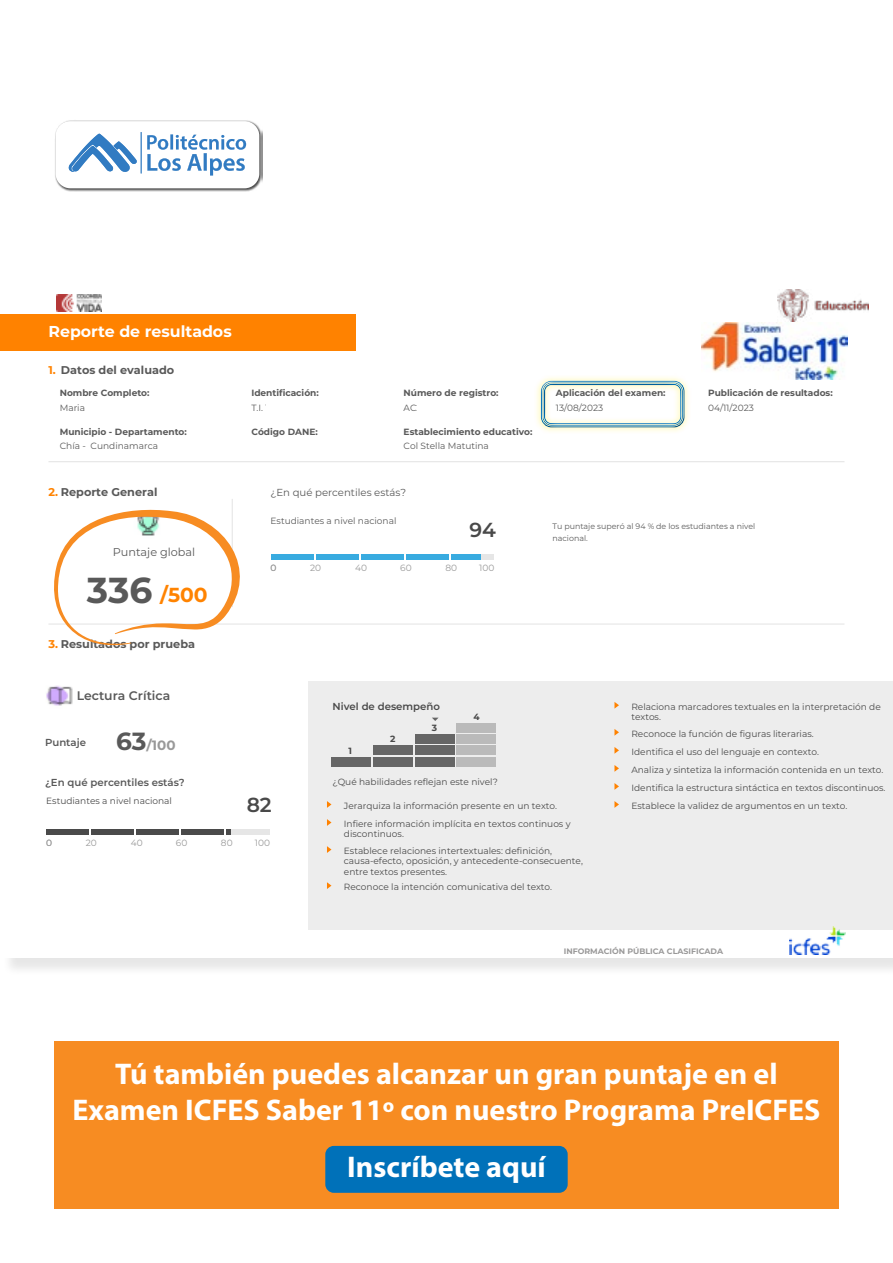
<style>
.page{position:relative;width:893px;height:1263px;background:#fff}
.page>*{position:absolute;margin:0;border:0;box-sizing:border-box;transform-origin:0 0}
.t1{font:700 30px/36px "Myriad Pro";color:#fff;text-align:center}
.t2{font:700 20.25px "montserrat";color:#ff8300}
.t3{font:600 20.25px "montserrat";color:#494949}
.t4{font:700 15.75px "montserrat";color:#fff}
.t5{font:700 13.5px "montserrat";color:#999}
.t6{font:600 12.45px "montserrat";color:#595959}
.t7{font:700 11.25px "montserrat";color:#595959}
.t8{font:11.25px "montserrat";color:#595959}
.t9{font:600 10.2px "montserrat";color:#595959}
.t10{font:10.2px "montserrat";color:#595959}
.t11{font:600 10.2px "montserrat";color:#494949}
.t12{font:9px/18px "montserrat";color:#494949}
.t13{font:700 9px "montserrat";color:#595959}
.t14{font:9px "montserrat";color:#595959}
.t15{font:9px "montserrat";color:#999}
.t16{font:700 9px "montserrat";color:#494949}
.t17{font:7.95px/11.9px "montserrat";color:#595959}
.t18{font:700 7.95px "montserrat";color:#9a9999}
.s1{color:#ff8300}
.s2{font-size:36.15px;color:#595959}
.s3{font-size:24.75px;color:#595959}
</style>
<div class="page">
<img style="left:55px;top:120px;width:207px;height:71px">
<div style="left:56px;top:121px;width:203px;height:67px;background:#fff;border-radius:15px"></div>
<svg style="left:69px;top:132px;width:177px;height:43px"></svg>
<div style="left:3px;top:292px;width:890px;height:685px;background:#000;opacity:.1"></div>
<div style="left:0;top:289px;width:893px;height:669px;background:#fff"></div>
<div style="left:54px;top:1042px;width:785px;height:167px;background:#f78c22"></div>
<div style="left:325px;top:1146px;width:243px;height:47px;background:#0071b9;border-radius:9px"></div>
<div style="left:0;top:314px;width:355px;height:36px;background:#ff8200"></div>
<img style="left:778px;top:289px;width:90px;height:33px">
<img style="left:56px;top:295px;width:45px;height:17px">
<img style="left:701px;top:323px;width:147px;height:56px">
<hr style="left:48px;top:461px;width:796px;height:1px;background:#e6e6e6">
<div style="left:451px;top:554px;width:43px;height:6px;background:#e6e6e6"></div>
<div style="left:271px;top:554px;width:42px;height:6px;background:#38abe0"></div>
<div style="left:316px;top:554px;width:43px;height:6px;background:#38abe0"></div>
<div style="left:361px;top:554px;width:43px;height:6px;background:#38abe0"></div>
<div style="left:406px;top:554px;width:43px;height:6px;background:#38abe0"></div>
<div style="left:451px;top:554px;width:30px;height:6px;background:#38abe0"></div>
<hr style="left:48px;top:623px;width:796px;height:2px;background:#e6e6e6">
<hr style="left:232px;top:499px;width:1px;height:108px;background:#e6e6e6">
<img style="left:46px;top:685px;width:27px;height:21px">
<div style="left:227px;top:829px;width:42px;height:6px;background:#e6e6e6"></div>
<div style="left:46px;top:829px;width:43px;height:6px;background:#4a4a4a"></div>
<div style="left:91px;top:829px;width:43px;height:6px;background:#4a4a4a"></div>
<div style="left:136px;top:829px;width:43px;height:6px;background:#4a4a4a"></div>
<div style="left:182px;top:829px;width:42px;height:6px;background:#4a4a4a"></div>
<svg style="left:227px;top:829px;width:4px;height:6px"></svg>
<div style="left:309px;top:681px;width:584px;height:249px;background:#ededed"></div>
<div style="left:457px;top:757px;width:39px;height:9px;background:#bababa"></div>
<div style="left:457px;top:746px;width:39px;height:9px;background:#bababa"></div>
<div style="left:457px;top:734px;width:39px;height:9px;background:#bababa"></div>
<div style="left:457px;top:723px;width:39px;height:9px;background:#bababa"></div>
<div style="left:331px;top:757px;width:40px;height:9px;background:#666"></div>
<div style="left:373px;top:757px;width:40px;height:9px;background:#666"></div>
<div style="left:373px;top:746px;width:40px;height:9px;background:#666"></div>
<div style="left:415px;top:757px;width:39px;height:9px;background:#666"></div>
<div style="left:415px;top:746px;width:39px;height:9px;background:#666"></div>
<div style="left:415px;top:734px;width:39px;height:9px;background:#666"></div>
<svg style="left:432px;top:718px;width:6px;height:3px"></svg>
<svg style="left:327px;top:801px;width:4px;height:7px"></svg>
<svg style="left:327px;top:819px;width:4px;height:7px"></svg>
<svg style="left:327px;top:846px;width:4px;height:7px"></svg>
<svg style="left:327px;top:882px;width:4px;height:7px"></svg>
<svg style="left:614px;top:702px;width:5px;height:7px"></svg>
<svg style="left:614px;top:729px;width:5px;height:7px"></svg>
<svg style="left:614px;top:747px;width:5px;height:7px"></svg>
<svg style="left:614px;top:765px;width:5px;height:7px"></svg>
<svg style="left:614px;top:783px;width:5px;height:7px"></svg>
<svg style="left:614px;top:801px;width:5px;height:7px"></svg>
<img style="left:789px;top:926px;width:57px;height:28px">
<svg style="left:48px;top:509px;width:213px;height:137px"></svg>
<div style="left:530px;top:369px;width:162px;height:60px;background:#fff;opacity:.75"></div>
<div style="left:533px;top:379px;width:162px;height:59px;background:#000;opacity:.75"></div>
<h3 class="t4" style="left:48px;top:320px;width:185px">Reporte de resultados</h3>
<p class="t7" style="left:48px;top:362px;width:127px"><span class="s1">1.</span> Datos del evaluado</p>
<p class="t13" style="left:60px;top:387px;width:91px">Nombre Completo:</p>
<p class="t13" style="left:251px;top:387px;width:69px">Identificación:</p>
<p class="t13" style="left:404px;top:387px;width:96px">Número de registro:</p>
<p class="t13" style="left:556px;top:387px;width:111px">Aplicación del examen:</p>
<p class="t14" style="left:556px;top:402px;width:49px">13/08/2023</p>
<p class="t13" style="left:60px;top:425px;width:129px">Municipio - Departamento:</p>
<p class="t14" style="left:60px;top:440px;width:100px">Chía - Cundinamarca</p>
<p class="t13" style="left:251px;top:425px;width:68px">Código DANE:</p>
<p class="t13" style="left:404px;top:425px;width:130px">Establecimiento educativo:</p>
<p class="t14" style="left:404px;top:440px;width:87px">Col Stella Matutina</p>
<p class="t13" style="left:708px;top:387px;width:126px">Publicación de resultados:</p>
<p class="t14" style="left:708px;top:402px;width:47px">04/11/2023</p>
<p class="t7" style="left:48px;top:483px;width:110px"><span class="s1">2.</span> Reporte General</p>
<p class="t8" style="left:113px;top:545px;width:84px">Puntaje global</p>
<h2 class="t2" style="left:87px;top:580px;width:122px"><span class="s2">336</span> /500</h2>
<p class="t7" style="left:48px;top:636px;width:148px"><span class="s1">3.</span> Resultados por prueba</p>
<p class="t10" style="left:271px;top:485px;width:137px">¿En qué percentiles estás?</p>
<p class="t14" style="left:271px;top:514px;width:127px">Estudiantes a nivel nacional</p>
<h2 class="t3" style="left:470px;top:516px;width:28px">94</h2>
<p class="t15" style="left:271px;top:562px;width:7px">0</p>
<p class="t15" style="left:310px;top:562px;width:13px">20</p>
<p class="t15" style="left:355px;top:562px;width:13px">40</p>
<p class="t15" style="left:400px;top:562px;width:13px">60</p>
<p class="t15" style="left:445px;top:562px;width:13px">80</p>
<p class="t15" style="left:479px;top:562px;width:17px">100</p>
<p class="t17" style="left:552px;top:520px;width:204px">Tu puntaje superó al 94 % de los estudiantes a nivel nacional.</p>
<h3 class="t6" style="left:77px;top:686px;width:95px">Lectura Crítica</h3>
<p class="t9" style="left:45px;top:735px;width:42px">Puntaje</p>
<p class="t9" style="left:45px;top:775px;width:141px">¿En qué percentiles estás?</p>
<h3 class="t5" style="left:116px;top:736px;width:61px"><span class="s3">63</span>/100</h3>
<p class="t12" style="left:46px;top:792px;width:127px">Estudiantes a nivel nacional</p>
<h2 class="t3" style="left:247px;top:791px;width:27px">82</h2>
<p class="t15" style="left:46px;top:837px;width:7px">0</p>
<p class="t15" style="left:86px;top:837px;width:13px">20</p>
<p class="t15" style="left:131px;top:837px;width:13px">40</p>
<p class="t15" style="left:176px;top:837px;width:13px">60</p>
<p class="t15" style="left:221px;top:837px;width:13px">80</p>
<p class="t15" style="left:255px;top:837px;width:17px">100</p>
<p class="t11" style="left:333px;top:699px;width:109px">Nivel de desempeño</p>
<p class="t16" style="left:348px;top:744px;width:5px">1</p>
<p class="t16" style="left:390px;top:733px;width:7px">2</p>
<p class="t16" style="left:432px;top:721px;width:7px">3</p>
<p class="t16" style="left:474px;top:710px;width:8px">4</p>
<p class="t12" style="left:333px;top:773px;width:167px">¿Qué habilidades reflejan este nivel?</p>
<p class="t12" style="left:344px;top:796px;width:228px">Jerarquiza la información presente en un texto.<br>Infiere información implícita en textos continuos y</p>
<p class="t12" style="left:344px;top:825px;width:210px;line-height:16.6px">discontinuos.<br>Establece relaciones intertextuales: definición,</p>
<p class="t12" style="left:344px;top:856px;width:241px;line-height:10.4px">causa-efecto, oposición, y antecedente-consecuente, entre textos presentes.</p>
<p class="t12" style="left:344px;top:878px;width:210px">Reconoce la intención comunicativa del texto.</p>
<p class="t12" style="left:631px;top:701px;width:251px;line-height:10.4px">Relaciona marcadores textuales en la interpretación de textos.</p>
<p class="t12" style="left:631px;top:724px;width:255px">Reconoce la función de figuras literarias.<br>Identifica el uso del lenguaje en contexto.<br>Analiza y sintetiza la información contenida en un texto.<br>Identifica la estructura sintáctica en textos discontinuos.<br>Establece la validez de argumentos en un texto.</p>
<p class="t18" style="left:564px;top:946px;width:161px">INFORMACIÓN PÚBLICA CLASIFICADA</p>
<h1 class="t1" style="left:73px;top:1055px;width:749px">Tú también puedes alcanzar un gran puntaje en el<br>Examen ICFES Saber 11º con nuestro Programa PreICFES</h1>
<h1 class="t1" style="left:347px;top:1148px;width:200px">Inscríbete aquí</h1>
</div>
